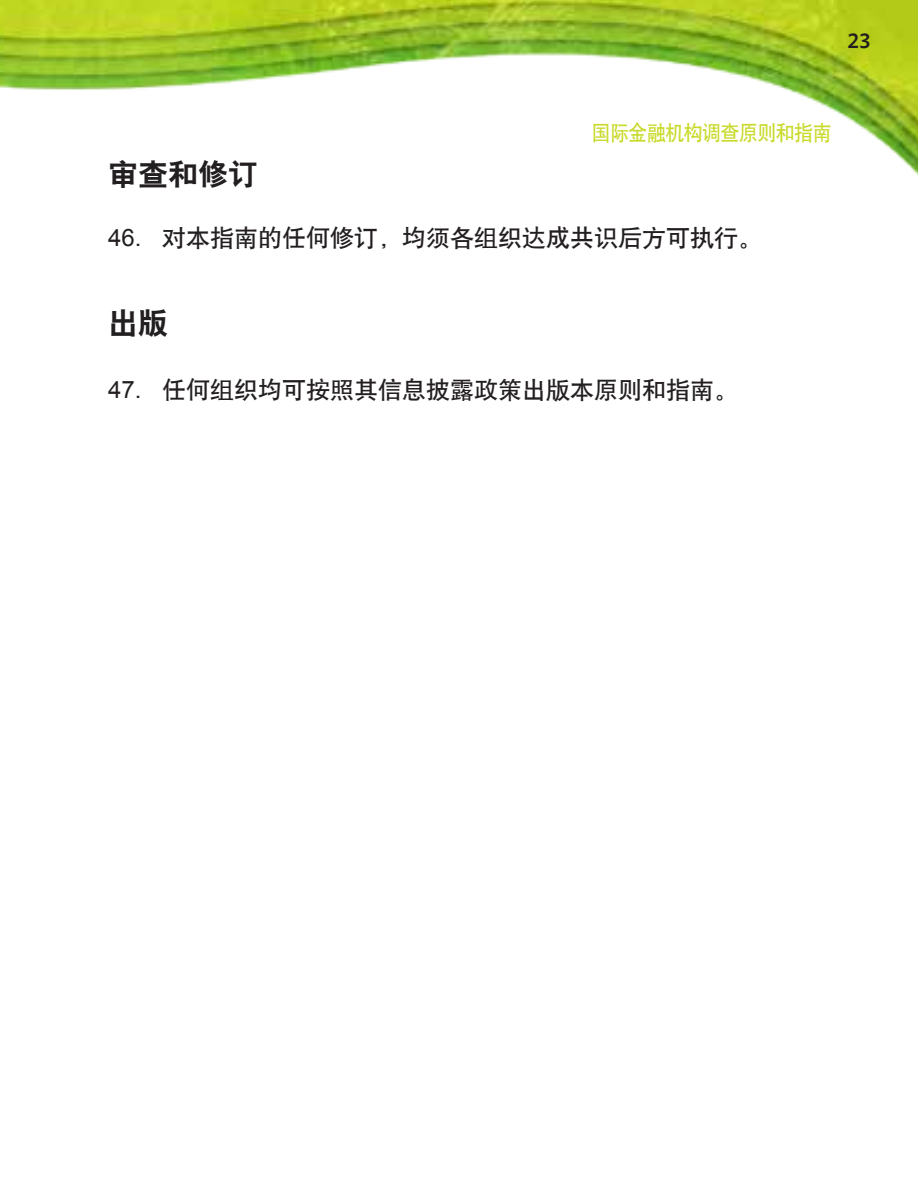
<style>
.page{position:relative;width:918px;height:1188px;background:#fff}
.page>*{position:absolute;margin:0;border:0;box-sizing:border-box;transform-origin:0 0}
.t1{font:30px "H Yb 2 gj";color:#231f20}
.t2{font:24px "H Yb 1 gj";color:#231f20}
.t3{font:21px "H Yb 1 gj";letter-spacing:-.025em;color:#c9da2b;scale:.9 1}
.t4{font:500 21px "Ideal Sans";color:#231f20}
.s1{font-family:"Arial"}
</style>
<div class="page">
<img style="left:0;top:0;width:918px;height:176px">
<p class="t4" style="left:848px;top:25px;width:24px">23</p>
<p class="t3" style="left:592px;top:123px;width:268px">国际金融机构调查原则和指南</p>
<p class="t1" style="left:108px;top:159px;width:151px">审查和修订</p>
<p class="t2" style="left:108px;top:226px;width:655px"><span class="s1">46.</span> 对本指南的任何修订，均须各组织达成共识后方可执行。</p>
<p class="t1" style="left:108px;top:308px;width:61px">出版</p>
<p class="t2" style="left:108px;top:378px;width:631px"><span class="s1">47.</span> 任何组织均可按照其信息披露政策出版本原则和指南。</p>
</div>
